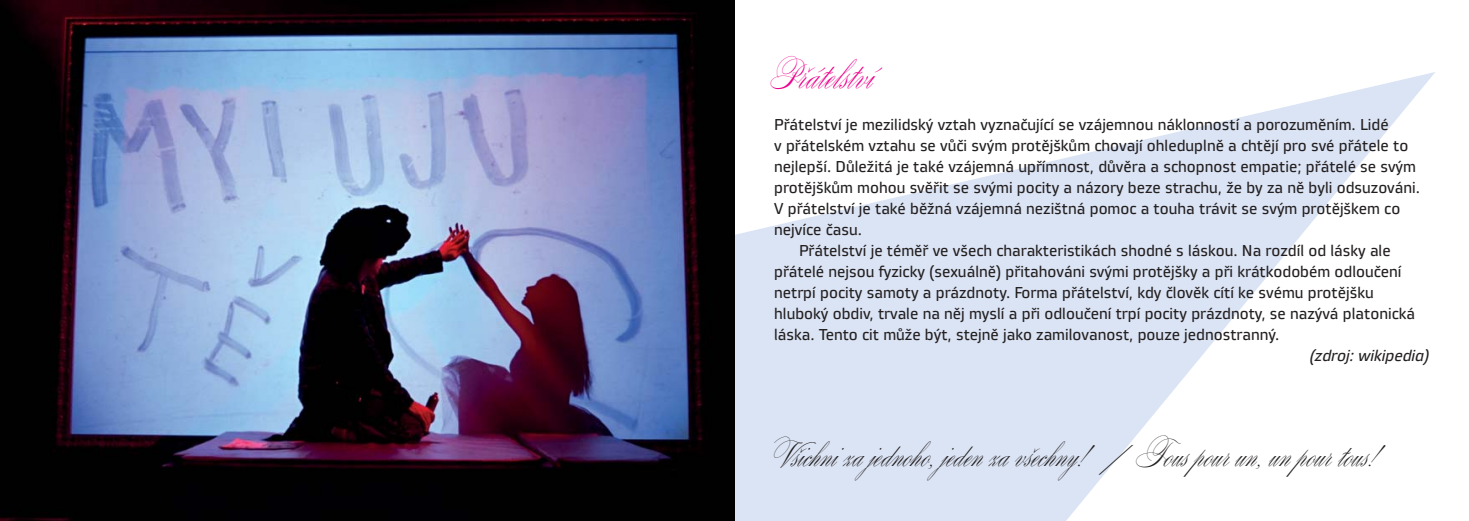
<style>
.page{position:relative;width:1469px;height:521px;background:#fff}
.page>*{position:absolute;margin:0;border:0;box-sizing:border-box;transform-origin:0 0}
.t1{font:35px "Splendid Ornamenty CE";color:#ec008c}
.t2{font:29.75px "Splendid Ornamenty CE";color:#231f20}
.t3{font:15.75px "Vida 32 Pro";color:#231f20}
.t4{font:italic 15.75px "Vida 32 Pro";color:#231f20}
</style>
<div class="page">
<svg style="left:734px;top:72px;width:701px;height:449px;fill:#dbe4f4"></svg>
<img style="left:0;top:0;width:734px;height:521px">
<svg style="left:770px;top:72px;width:65px;height:17px"></svg>
<svg style="left:866px;top:72px;width:16px;height:16px"></svg>
<div style="left:774px;top:436px;width:126px;height:44px;background:#dbe4f4"></div>
<div style="left:909px;top:441px;width:64px;height:39px;background:#dbe4f4"></div>
<svg style="left:988px;top:455px;width:22px;height:11px"></svg>
<svg style="left:1023px;top:435px;width:182px;height:45px"></svg>
<svg style="left:1221px;top:453px;width:8px;height:13px"></svg>
<svg style="left:1255px;top:464px;width:4px;height:5px"></svg>
<svg style="left:1286px;top:449px;width:22px;height:28px"></svg>
<svg style="left:1324px;top:453px;width:8px;height:13px"></svg>
<svg style="left:1368px;top:445px;width:17px;height:21px"></svg>
<h1 class="t1" style="left:818px;top:55px;width:50px">▼ ●▲▼❖</h1>
<p class="t3" style="left:774px;top:119px;width:616px">Přátelství je mezilidský vztah vyznačující se vzájemnou náklonností a porozuměním. Lidé</p>
<p class="t3" style="left:774px;top:140px;width:635px">v přátelském vztahu se vůči svým protějškům chovají ohleduplně a chtějí pro své přátele to</p>
<p class="t3" style="left:774px;top:161px;width:643px">nejlepší. Důležitá je také vzájemná upřímnost, důvěra a schopnost empatie; přátelé se svým</p>
<p class="t3" style="left:774px;top:182px;width:647px">protějškům mohou svěřit se svými pocity a názory beze strachu, že by za ně byli odsuzováni.</p>
<p class="t3" style="left:774px;top:203px;width:627px">V přátelství je také běžná vzájemná nezištná pomoc a touha trávit se svým protějškem co</p>
<p class="t3" style="left:774px;top:224px;width:89px">nejvíce času.</p>
<p class="t3" style="left:799px;top:245px;width:593px">Přátelství je téměř ve všech charakteristikách shodné s láskou. Na rozdíl od lásky ale</p>
<p class="t3" style="left:774px;top:266px;width:629px">přátelé nejsou fyzicky (sexuálně) přitahováni svými protějšky a při krátkodobém odloučení</p>
<p class="t3" style="left:774px;top:287px;width:601px">netrpí pocity samoty a prázdnoty. Forma přátelství, kdy člověk cítí ke svému protějšku</p>
<p class="t3" style="left:774px;top:308px;width:642px">hluboký obdiv, trvale na něj myslí a při odloučení trpí pocity prázdnoty, se nazývá platonická</p>
<p class="t3" style="left:774px;top:329px;width:507px">láska. Tento cit může být, stejně jako zamilovanost, pouze jednostranný.</p>
<p class="t4" style="left:1309px;top:350px;width:121px">(zdroj: wikipedia)</p>
<h2 class="t2" style="left:820px;top:438px;width:111px">■ ■□ □</h2>
<h2 class="t2" style="left:971px;top:438px;width:97px">■ ❖ ■</h2>
<h2 class="t2" style="left:1164px;top:438px;width:205px">□◆▲ □◆ ◆■ ◆■ □◆ ▼□◆▲</h2>
</div>
